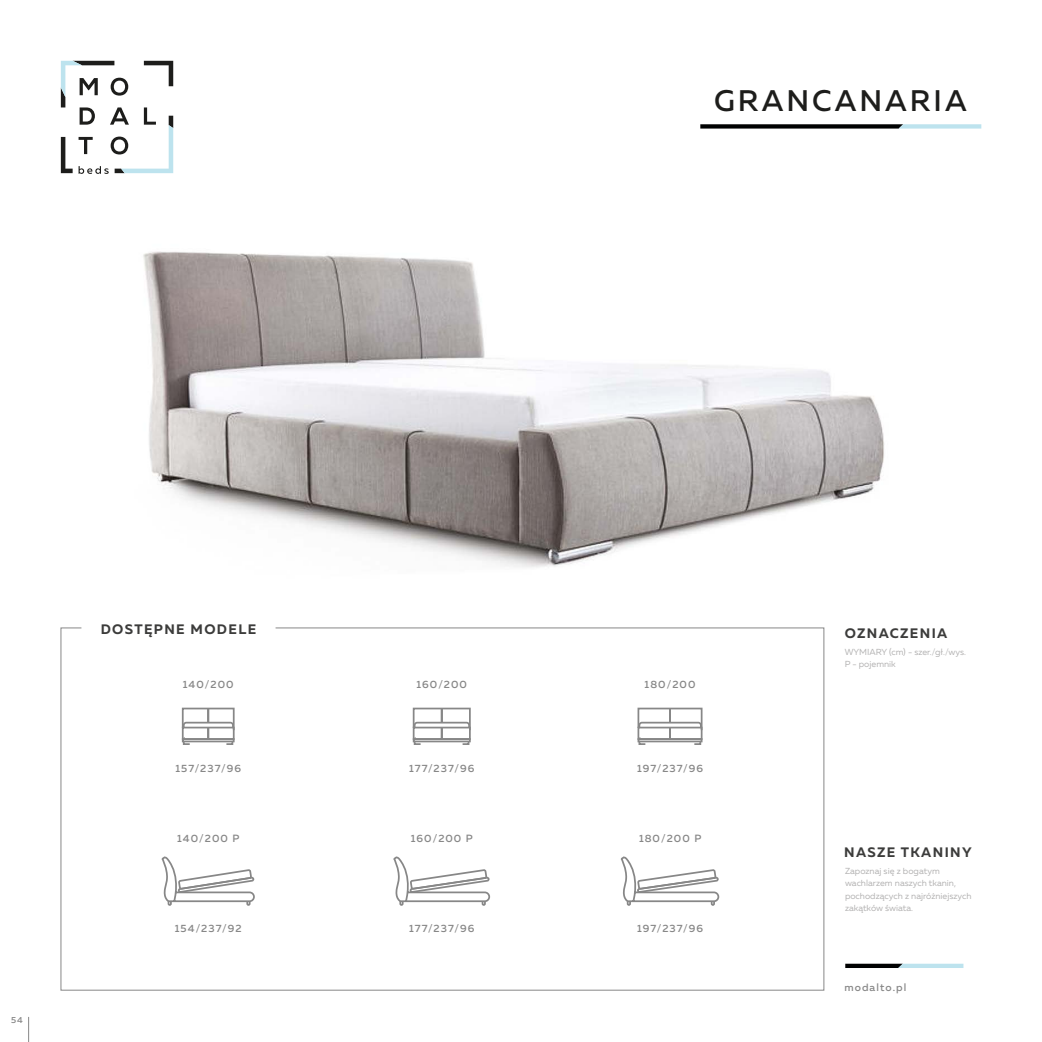
<style>
.page{position:relative;width:1042px;height:1042px;background:#fff}
.page>*{position:absolute;margin:0;border:0;box-sizing:border-box;transform-origin:0 0}
.t1{font:500 29.75px "Muller";letter-spacing:.1em;color:#1d1d1b}
.t2{font:700 13.65px "Muller";letter-spacing:.1em;color:#3c3c3b}
.t3{font:500 10.5px "Muller";letter-spacing:.1em;color:#878787}
.t4{font:8.75px/12.2px "Muller";color:#b3b2b2}
.t5{font:500 8.75px "Muller";color:#878787}
</style>
<div class="page">
<img style="left:143px;top:129px;width:741px;height:438px">
<svg style="left:700px;top:124px;width:281px;height:5px"></svg>
<svg style="left:61px;top:61px;width:112px;height:113px"></svg>
<svg style="left:60px;top:627px;width:765px;height:364px"></svg>
<svg style="left:845px;top:963px;width:118px;height:5px"></svg>
<svg style="left:28px;top:1017px;width:1px;height:25px"></svg>
<h1 class="t1" style="left:714px;top:82px;width:254px">GRANCANARIA</h1>
<p class="t5" style="left:11px;top:1015px;width:13px">54</p>
<h2 class="t2" style="left:101px;top:620px;width:157px">DOSTĘPNE MODELE</h2>
<p class="t3" style="left:183px;top:677px;width:52px">140/200</p>
<p class="t3" style="left:175px;top:762px;width:67px">157/237/96</p>
<p class="t3" style="left:177px;top:832px;width:64px">140/200 P</p>
<p class="t3" style="left:175px;top:922px;width:68px">154/237/92</p>
<p class="t3" style="left:416px;top:677px;width:52px">160/200</p>
<p class="t3" style="left:409px;top:762px;width:67px">177/237/96</p>
<p class="t3" style="left:411px;top:832px;width:64px">160/200 P</p>
<p class="t3" style="left:409px;top:922px;width:67px">177/237/96</p>
<p class="t3" style="left:644px;top:677px;width:52px">180/200</p>
<p class="t3" style="left:637px;top:762px;width:68px">197/237/96</p>
<p class="t3" style="left:639px;top:832px;width:64px">180/200 P</p>
<p class="t3" style="left:637px;top:922px;width:68px">197/237/96</p>
<h2 class="t2" style="left:845px;top:624px;width:104px">OZNACZENIA</h2>
<p class="t4" style="left:845px;top:646px;width:123px">WYMIARY (cm) - szer./gł./wys.<br>P - pojemnik</p>
<h2 class="t2" style="left:844px;top:843px;width:129px">NASZE TKANINY</h2>
<p class="t4" style="left:845px;top:865px;width:128px">Zapoznaj się z bogatym wachlarzem naszych tkanin, pochodzących z najróżniejszych zakątków świata.</p>
<p class="t3" style="left:844px;top:980px;width:63px">modalto.pl</p>
</div>
